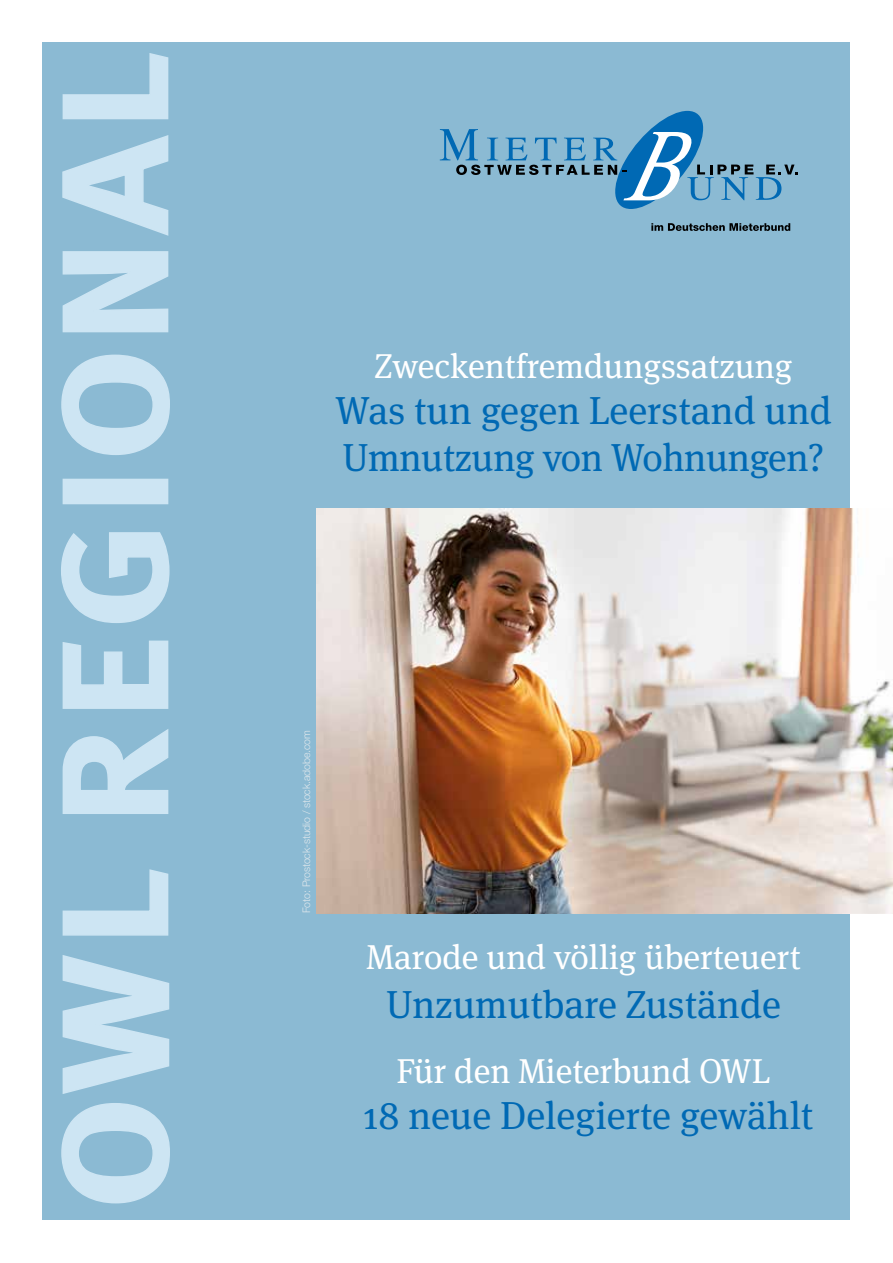
<style>
.page{position:relative;width:893px;height:1263px;background:#fff}
.page>*{position:absolute;margin:0;border:0;box-sizing:border-box;transform-origin:0 0}
.t1{font:39px/46.5px "Meta Serif";color:#0069b4}
.t2{font:34.5px "Meta Serif";color:#fff}
.t3{font:300 10.5px "Helvetica Neue LT Pro";letter-spacing:-.01em;color:#dfe7ec}
</style>
<div class="page">
<div style="left:43px;top:42px;width:807px;height:1178px;background:#8bbad3"></div>
<svg style="left:651px;top:223px;width:139px;height:8px"></svg>
<svg style="left:440px;top:111px;width:357px;height:98px"></svg>
<svg style="left:61px;top:53px;width:109px;height:1151px"></svg>
<img style="left:317px;top:508px;width:576px;height:405px">
<p class="t2" style="left:375px;top:346px;width:420px">Zweckentfremdungssatzung</p>
<p class="t1" style="left:335px;top:387px;width:498px">Was tun gegen Leerstand und<br>Umnutzung von Wohnungen?</p>
<p class="t3" style="left:300px;top:913px;width:184px;rotate:-90deg">Foto: Prostock-studio / stock.adobe.com</p>
<p class="t2" style="left:366px;top:937px;width:436px">Marode und völlig überteuert</p>
<p class="t1" style="left:386px;top:981px;width:396px">Unzumutbare Zustände</p>
<p class="t2" style="left:397px;top:1051px;width:376px">Für den Mieterbund OWL</p>
<p class="t1" style="left:363px;top:1092px;width:452px">18 neue Delegierte gewählt</p>
</div>
